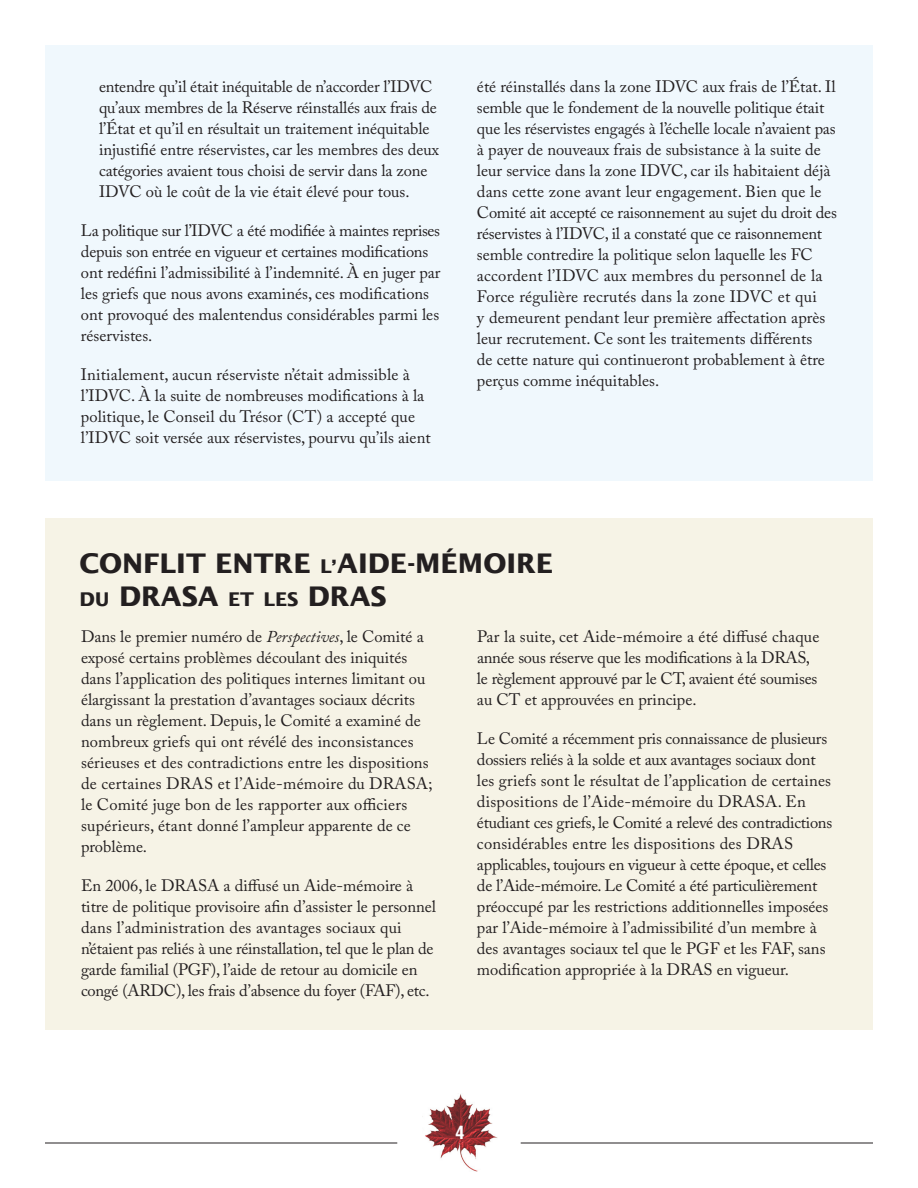
<style>
.page{position:relative;width:918px;height:1188px;background:#fff}
.page>*{position:absolute;margin:0;border:0;box-sizing:border-box;transform-origin:0 0}
.t1{font:700 27px/32.4px "Lucida Sans Std";color:#231f20}
.t2{font:700 condensed 18px "Helvetica LT Std";color:#fff}
.t3{font:16.5px/21px "Adobe Caslon Pro";color:#231f20}
.s1{font-size:18.9px}
.s2{font-size:17.25px}
.s3{font-style:italic}
</style>
<div class="page">
<img style="left:425px;top:1094px;width:72px;height:78px">
<hr style="left:45px;top:1143px;width:352px;height:1px;background:#231f20">
<hr style="left:521px;top:1143px;width:352px;height:1px;background:#231f20">
<div style="left:45px;top:45px;width:828px;height:436px;background:#f0f8fd"></div>
<div style="left:45px;top:518px;width:828px;height:512px;background:#f6f3e6"></div>
<p class="t3" style="left:99px;top:76px;width:342px">entendre qu’il était inéquitable de n’accorder l’IDVC qu’aux membres de la Réserve réinstallés aux frais de l’État et qu’il en résultait un traitement inéquitable injustifié entre réservistes, car les membres des deux catégories avaient tous choisi de servir dans la zone IDVC où le coût de la vie était élevé pour tous.</p>
<p class="t3" style="left:81px;top:220px;width:361px">La politique sur l’IDVC a été modifiée à maintes reprises depuis son entrée en vigueur et certaines modifications ont redéfini l’admissibilité à l’indemnité. À en juger par les griefs que nous avons examinés, ces modifications ont provoqué des malentendus considérables parmi les réservistes.</p>
<p class="t3" style="left:81px;top:364px;width:351px">Initialement, aucun réserviste n’était admissible à l’IDVC. À la suite de nombreuses modifications à la politique, le Conseil du Trésor (CT) a accepté que l’IDVC soit versée aux réservistes, pourvu qu’ils aient</p>
<p class="t3" style="left:477px;top:76px;width:361px">été réinstallés dans la zone IDVC aux frais de l’État. Il semble que le fondement de la nouvelle politique était que les réservistes engagés à l’échelle locale n’avaient pas à payer de nouveaux frais de subsistance à la suite de leur service dans la zone IDVC, car ils habitaient déjà dans cette zone avant leur engagement. Bien que le Comité ait accepté ce raisonnement au sujet du droit des réservistes à l’IDVC, il a constaté que ce raisonnement semble contredire la politique selon laquelle les FC accordent l’IDVC aux membres du personnel de la Force régulière recrutés dans la zone IDVC et qui<br>y demeurent pendant leur première affectation après leur recrutement. Ce sont les traitements différents<br>de cette nature qui continueront probablement à être perçus comme inéquitables.</p>
<h1 class="t1" style="left:80px;top:548px;width:475px">CONFLIT ENTRE <span class="s1">L</span><span class="s2">’</span>AIDE-MÉMOIRE<br><span class="s1">DU</span> DRASA <span class="s1">ET LES</span> DRAS</h1>
<p class="t3" style="left:81px;top:625px;width:353px">Dans le premier numéro de <span class="s3">Perspectives</span>, le Comité a exposé certains problèmes découlant des iniquités dans l’application des politiques internes limitant ou élargissant la prestation d’avantages sociaux décrits dans un règlement. Depuis, le Comité a examiné de nombreux griefs qui ont révélé des inconsistances sérieuses et des contradictions entre les dispositions de certaines DRAS et l’Aide-mémoire du DRASA; le Comité juge bon de les rapporter aux officiers supérieurs, étant donné l’ampleur apparente de ce problème.</p>
<p class="t3" style="left:81px;top:875px;width:357px">En 2006, le DRASA a diffusé un Aide-mémoire à titre de politique provisoire afin d’assister le personnel dans l’administration des avantages sociaux qui n’étaient pas reliés à une réinstallation, tel que le plan de garde familial (PGF), l’aide de retour au domicile en congé (ARDC), les frais d’absence du foyer (FAF), etc.</p>
<p class="t3" style="left:477px;top:626px;width:344px">Par la suite, cet Aide-mémoire a été diffusé chaque année sous réserve que les modifications à la DRAS, le règlement approuvé par le CT, avaient été soumises au CT et approuvées en principe.</p>
<p class="t3" style="left:477px;top:728px;width:357px">Le Comité a récemment pris connaissance de plusieurs dossiers reliés à la solde et aux avantages sociaux dont les griefs sont le résultat de l’application de certaines dispositions de l’Aide-mémoire du DRASA. En étudiant ces griefs, le Comité a relevé des contradictions considérables entre les dispositions des DRAS applicables, toujours en vigueur à cette époque, et celles de l’Aide-mémoire. Le Comité a été particulièrement préoccupé par les restrictions additionnelles imposées par l’Aide-mémoire à l’admissibilité d’un membre à des avantages sociaux tel que le PGF et les FAF, sans modification appropriée à la DRAS en vigueur.</p>
<p class="t2" style="left:455px;top:1121px;width:10px">4</p>
</div>
